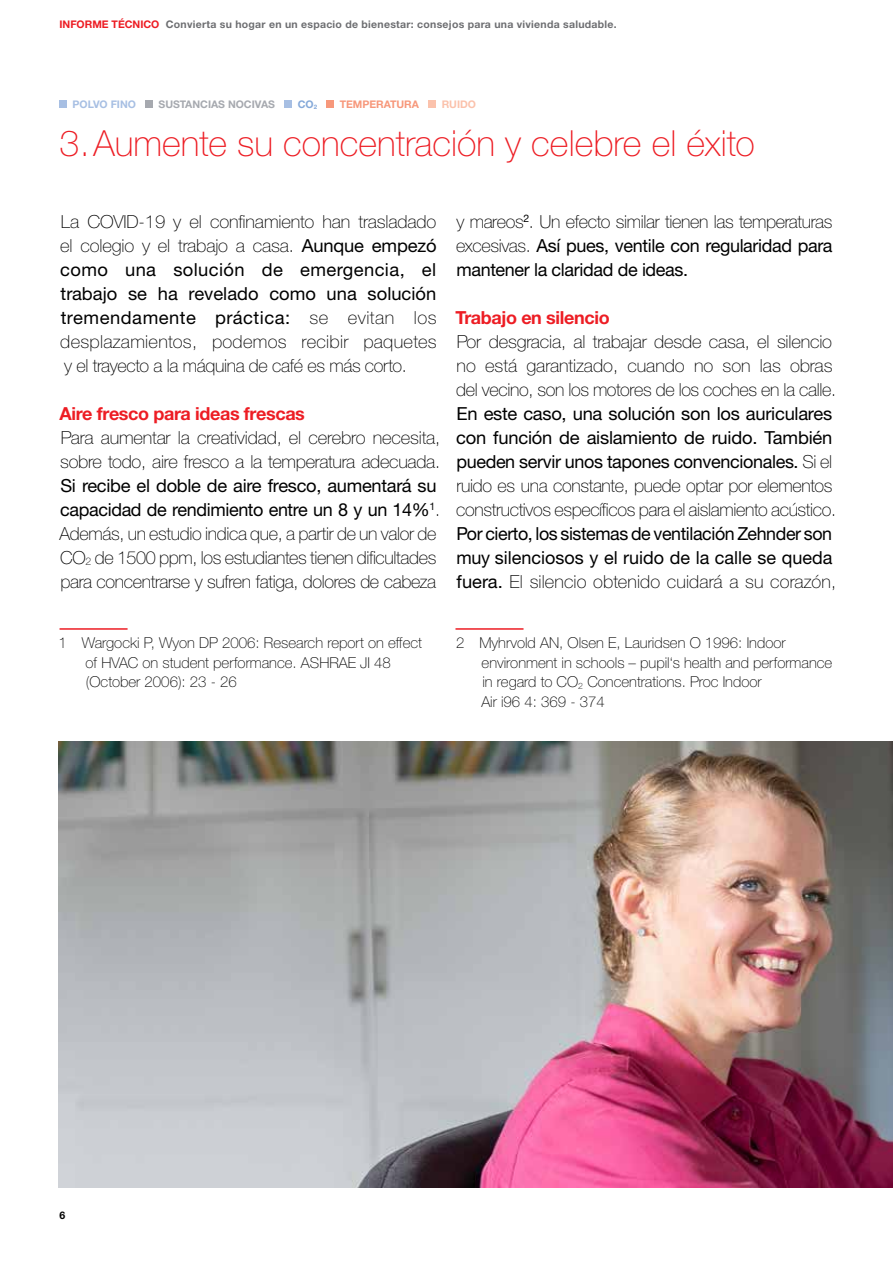
<style>
.page{position:relative;width:893px;height:1263px;background:#fff}
.page>*{position:absolute;margin:0;border:0;box-sizing:border-box;transform-origin:0 0}
.t1{font:100 36px "Helvetica Neue LTW1 G";color:#ed1d24}
.t2{font:100 18px/24px "Helvetica Neue LTW1 G";letter-spacing:-.02em;color:#000}
.t3{font:18px/24px "Helvetica Neuefor Zehnder";letter-spacing:-.02em;color:#000}
.t4{font:100 18px/24px "Helvetica Neue LTW1 G";letter-spacing:.015em;color:#000}
.t5{font:700 18px "Helvetica Neue LTW1 G";letter-spacing:-.02em;color:#ed1d24}
.t6{font:100 18px "Helvetica Neue LTW1 G";letter-spacing:.005em;color:#000}
.t7{font:100 15px/19.5px "Helvetica Neue LTW1 G";color:#000}
.t8{font:700 10.5px "Helvetica Neue LTW1 G";letter-spacing:.025em;color:#6d6e71}
.t9{font:700 10.5px "Helvetica Neue LTW1 G";color:#a6a9af}
.t10{font:700 10.5px "Helvetica Neue LTW1 G";color:#f7987b}
.t11{font:700 10.5px "Helvetica Neue LTW1 G";color:#a7bfe3}
.t12{font:700 10.5px "Helvetica Neue LTW1 G";color:#fbc2ac}
.t13{font:700 10.5px "Helvetica Neue LTW1 G";color:#85a9d9}
.t14{font:700 10.5px "Helvetica Neue LTW1 G";color:#000}
.s1{color:#ed1d24}
.s2{font-family:"Helvetica Neuefor Zehnder";font-weight:400}
.s3{font-family:"Helvetica Neue LTW1 G";font-weight:100}
</style>
<div class="page">
<hr style="left:60px;top:628px;width:68px;height:2px;background:#ed1d24">
<hr style="left:455px;top:628px;width:68px;height:2px;background:#ed1d24">
<div style="left:60px;top:100px;width:7px;height:8px;background:#a7bfe3"></div>
<div style="left:146px;top:100px;width:7px;height:8px;background:#a6a9af"></div>
<div style="left:285px;top:100px;width:7px;height:8px;background:#a7bfe3"></div>
<div style="left:327px;top:100px;width:7px;height:8px;background:#f7987b"></div>
<div style="left:429px;top:100px;width:7px;height:8px;background:#fbc2ac"></div>
<img style="left:58px;top:741px;width:835px;height:447px">
<p class="t8" style="left:60px;top:18px;width:559px"><span class="s1">INFORME TÉCNICO</span> Convierta su hogar en un espacio de bienestar: consejos para una vivienda saludable.</p>
<p class="t11" style="left:73px;top:97px;width:65px">POLVO FINO</p>
<p class="t9" style="left:159px;top:97px;width:118px">SUSTANCIAS NOCIVAS</p>
<p class="t13" style="left:298px;top:97px;width:21px">CO<sub>2</sub></p>
<p class="t10" style="left:340px;top:97px;width:81px">TEMPERATURA</p>
<p class="t12" style="left:442px;top:97px;width:36px">RUIDO</p>
<h1 class="t1" style="left:60px;top:121px;width:697px">3.Aumente su concentración y celebre el éxito</h1>
<p class="t2" style="left:60px;top:209px;width:378px">La COVID-19 y el confinamiento han trasladado el colegio y el trabajo a casa. <span class="s2">Aunque empezó</span></p>
<p class="t3" style="left:60px;top:257px;width:378px;text-align:justify">como una solución de emergencia, el trabajo se ha revelado como una solución tremendamente práctica: <span class="s3">se evitan los</span></p>
<p class="t4" style="left:60px;top:329px;width:378px">desplazamientos, podemos recibir paquetes y el trayecto a la máquina de café es más corto.</p>
<p class="t5" style="left:59px;top:402px;width:247px">Aire fresco para ideas frescas</p>
<p class="t2" style="left:60px;top:425px;width:382px">Para aumentar la creatividad, el cerebro necesita, sobre todo, aire fresco a la temperatura adecuada.</p>
<p class="t3" style="left:60px;top:473px;width:382px">Si recibe el doble de aire fresco, aumentará su capacidad de rendimiento entre un 8 y un 14%<sup>1</sup><span class="s3">.</span></p>
<p class="t2" style="left:60px;top:521px;width:378px;text-align:justify">Además, un estudio indica que, a partir de un valor de CO<sub>2</sub> de 1500 ppm, los estudiantes tienen dificultades para concentrarse y sufren fatiga, dolores de cabeza</p>
<p class="t2" style="left:456px;top:209px;width:378px">y mareos<sup>2</sup>. Un efecto similar tienen las temperaturas</p>
<p class="t3" style="left:456px;top:233px;width:378px"><span class="s3">excesivas.</span> Así pues, ventile con regularidad para mantener la claridad de ideas.</p>
<p class="t5" style="left:455px;top:306px;width:156px">Trabajo en silencio</p>
<p class="t2" style="left:456px;top:329px;width:381px">Por desgracia, al trabajar desde casa, el silencio no está garantizado, cuando no son las obras del vecino, son los motores de los coches en la calle.</p>
<p class="t3" style="left:456px;top:401px;width:378px;text-align:justify">En este caso, una solución son los auriculares con función de aislamiento de ruido. También pueden servir unos tapones convencionales. <span class="s3">Si el</span></p>
<p class="t2" style="left:456px;top:473px;width:381px">ruido es una constante, puede optar por elementos constructivos específicos para el aislamiento acústico.</p>
<p class="t3" style="left:456px;top:521px;width:377px">Por cierto, los sistemas de ventilación Zehnder son muy silenciosos y el ruido de la calle se queda</p>
<p class="t6" style="left:457px;top:570px;width:381px"><span class="s2">fuera.</span> El silencio obtenido cuidará a su corazón,</p>
<p class="t7" style="left:86px;top:633px;width:338px;text-indent:-27px">1 Wargocki P, Wyon DP 2006: Research report on effect of HVAC on student performance. ASHRAE JI 48 (October 2006): 23 - 26</p>
<p class="t7" style="left:481px;top:633px;width:353px;text-indent:-25px">2 Myhrvold AN, Olsen E, Lauridsen O 1996: Indoor environment in schools – pupil‘s health and performance in regard to CO<sub>2</sub> Concentrations. Proc Indoor<br>Air i96 4: 369 - 374</p>
<p class="t14" style="left:60px;top:1209px;width:7px">6</p>
</div>
